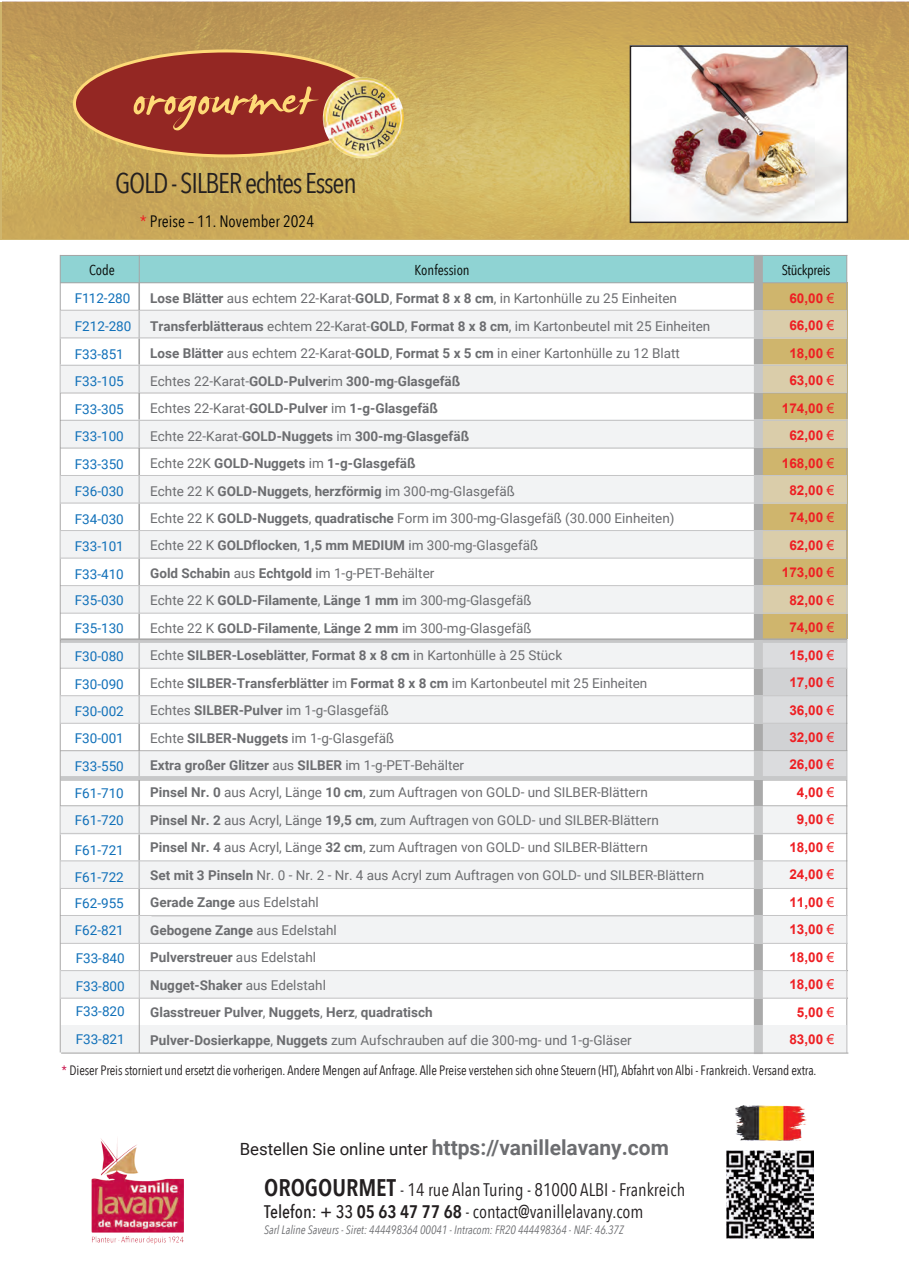
<style>
.page{position:relative;width:909px;height:1280px;background:#fff}
.page>*{position:absolute;margin:0;border:0;box-sizing:border-box;transform-origin:0 0}
.t1{font:28.5px "Avenir Next Condensed";letter-spacing:-.045em;color:#231f20}
.t2{font:700 21px "Roboto";color:#6c6d70}
.t3{font:18.15px/21.8px "Avenir Next Condensed";color:#231f20}
.t4{font:16.5px "Avenir Next Condensed";color:#040503}
.t5{font:14.25px "Avenir Next Condensed";color:#040503}
.t6{font:14.25px "Avenir Next Condensed";letter-spacing:-.025em;color:#040503}
.t7{font:13.65px "Avenir Next Condensed";letter-spacing:-.01em;color:#231f20}
.t8{font:13.5px/27.5px "Roboto";color:#6c6d70}
.t9{font:13.5px/27.6px "Roboto";color:#1070b9}
.t10{font:700 13.5px/27.5px "Arial";color:#ee1f23;text-align:right}
.t11{font:italic 12.15px "Avenir Next Condensed";color:#6c6d70;scale:.96 1}
.s1{color:#ee1d23}
.s2{font-weight:700}
.s3{font-weight:400}
.s4{color:#c70b45}
.s5{font-weight:400;font-size:16.8px;color:#231f20}
.s6{font-weight:600;font-size:24px}
.s7{font-weight:500}
.s8{font-weight:600}
</style>
<div class="page">
<img style="left:726px;top:1151px;width:88px;height:87px">
<img style="left:92px;top:1139px;width:91px;height:106px">
<div style="left:760px;top:282px;width:87px;height:357px;background:#cfb56d"></div>
<hr style="left:138px;top:255px;width:2px;height:688px;background:#aaa">
<div style="left:60px;top:255px;width:79px;height:28px;background:#8fd3d3"></div>
<div style="left:139px;top:255px;width:619px;height:28px;background:#8fd3d3"></div>
<div style="left:758px;top:255px;width:89px;height:28px;background:#8fd3d3"></div>
<hr style="left:60px;top:255px;width:1px;height:797px;background:#a6a5a5">
<hr style="left:60px;top:282px;width:787px;height:1px;background:#a6a5a5">
<hr style="left:60px;top:338px;width:787px;height:1px;background:#a6a5a5">
<hr style="left:60px;top:393px;width:787px;height:1px;background:#a6a5a5">
<hr style="left:60px;top:255px;width:787px;height:1px;background:#a6a5a5">
<hr style="left:846px;top:255px;width:1px;height:798px;background:#a6a5a5">
<div style="left:754px;top:255px;width:9px;height:799px;background:#aaa"></div>
<div style="left:62px;top:1025px;width:786px;height:28px;background:#f2f3f4"></div>
<hr style="left:139px;top:255px;width:1px;height:798px;background:#a6a5a5">
<svg style="left:60px;top:310px;width:786px;height:28px;fill:#f2f3f4"></svg>
<svg style="left:60px;top:365px;width:786px;height:28px;fill:#f2f3f4"></svg>
<svg style="left:61px;top:420px;width:786px;height:16px;fill:#f2f3f4"></svg>
<div style="left:60px;top:806px;width:786px;height:28px;background:#f2f3f4"></div>
<div style="left:60px;top:860px;width:786px;height:29px;background:#f2f3f4"></div>
<hr style="left:61px;top:970px;width:787px;height:1px;background:#a6a5a5">
<hr style="left:61px;top:998px;width:787px;height:1px;background:#a6a5a5">
<hr style="left:61px;top:1053px;width:787px;height:1px;background:#a6a5a5">
<div style="left:60px;top:970px;width:787px;height:28px;background:#f2f3f4"></div>
<div style="left:61px;top:915px;width:786px;height:29px;background:#f2f3f4"></div>
<img style="left:2px;top:1px;width:907px;height:238px">
<img style="left:633px;top:48px;width:212px;height:172px">
<div style="left:630px;top:45px;width:218px;height:178px;border:2px solid #231f20"></div>
<div style="left:74px;top:51px;width:303px;height:105px;background:#942723;border-radius:50%"></div>
<div style="left:73px;top:49px;width:306px;height:108px;border:3px solid #feda77;border-radius:50%"></div>
<img style="left:323px;top:77px;width:81px;height:82px;border-radius:41px">
<svg style="left:134px;top:86px;width:185px;height:45px"></svg>
<img style="left:735px;top:1106px;width:71px;height:35px">
<svg style="left:59px;top:436px;width:789px;height:385px"></svg>
<svg style="left:269px;top:541px;width:303px;height:193px"></svg>
<h1 class="t1" style="left:115px;top:159px;width:243px">GOLD - SILBER echtes Essen</h1>
<p class="t4" style="left:140px;top:207px;width:176px"><span class="s1">*</span> Preise – 11. November 2024</p>
<p class="t5" style="left:89px;top:258px;width:27px">Code</p>
<p class="t5" style="left:414px;top:258px;width:57px">Konfession</p>
<p class="t6" style="left:782px;top:258px;width:50px">Stückpreis</p>
<p class="t9" style="left:75px;top:284px;width:58px">F112-280<br>F212-280<br>F33-851<br>F33-105<br>F33-305<br>F33-100<br>F33-350<br>F36-030<br>F34-030<br>F33-101<br>F33-410</p>
<p class="t9" style="left:75px;top:586px;width:51px">F35-030<br>F35-130</p>
<p class="t9" style="left:75px;top:642px;width:51px;text-align:justify">F30-080<br>F30-090<br>F30-002</p>
<p class="t9" style="left:75px;top:723px;width:51px">F30-001</p>
<p class="t9" style="left:75px;top:752px;width:51px">F33-550</p>
<p class="t9" style="left:75px;top:778px;width:51px">F61-710<br>F61-720</p>
<p class="t9" style="left:75px;top:836px;width:51px">F61-721<br>F61-722</p>
<p class="t9" style="left:75px;top:889px;width:51px">F62-955<br>F62-821</p>
<p class="t9" style="left:76px;top:944px;width:51px">F33-840<br>F33-800</p>
<p class="t9" style="left:76px;top:997px;width:51px">F33-820<br>F33-821</p>
<p class="t8" style="left:150px;top:284px;width:562px"><span class="s2">Lose Blätter</span> aus echtem 22-Karat-<span class="s2">GOLD</span>, <span class="s2">Format 8 x 8 cm</span>, in Kartonhülle zu 25 Einheiten <span class="s2">Transferblätteraus</span> echtem 22-Karat-<span class="s2">GOLD</span>, <span class="s2">Format 8 x 8 cm</span>, im Kartonbeutel mit 25 Einheiten <span class="s2">Lose Blätter</span> aus echtem 22-Karat-<span class="s2">GOLD</span>, <span class="s2">Format 5 x 5 cm</span> in einer Kartonhülle zu 12 Blatt Echtes 22-Karat-<span class="s2">GOLD-Pulver</span>im <span class="s2">300-mg</span>-<span class="s2">Glasgefäß<br></span>Echtes 22-Karat-<span class="s2">GOLD-Pulver</span> im <span class="s2">1-g-Glasgefäß<br></span>Echte 22-Karat-<span class="s2">GOLD-Nuggets</span> im <span class="s2">300-mg</span>-<span class="s2">Glasgefäß<br></span>Echte 22K <span class="s2">GOLD-Nuggets</span> im <span class="s2">1-g-Glasgefäß<br></span>Echte 22 K <span class="s2">GOLD-Nuggets</span>, <span class="s2">herzförmig</span> im 300-mg-Glasgefäß<br>Echte 22 K <span class="s2">GOLD-Nuggets</span>, <span class="s2">quadratische</span> Form im 300-mg-Glasgefäß (30.000 Einheiten)<br>Echte 22 K <span class="s2">GOLDflocken</span>, <span class="s2">1,5 mm MEDIUM</span> im 300-mg-Glasgefäß<br><span class="s2">Gold Schabin</span> aus <span class="s2">Echtgold</span> im 1-g-PET-Behälter<br>Echte 22 K <span class="s2">GOLD-Filamente</span>, <span class="s2">Länge 1 mm</span> im 300-mg-Glasgefäß<br>Echte 22 K <span class="s2">GOLD-Filamente</span>, <span class="s2">Länge 2 mm</span> im 300-mg-Glasgefäß<br>Echte <span class="s2">SILBER-Loseblätter</span>, <span class="s2">Format 8 x 8 cm</span> in Kartonhülle à 25 Stück<br>Echte <span class="s2">SILBER-Transferblätter</span> im <span class="s2">Format 8 x 8 cm</span> im Kartonbeutel mit 25 Einheiten<br>Echtes <span class="s2">SILBER-Pulver</span> im 1-g-Glasgefäß<br>Echte <span class="s2">SILBER-Nuggets</span> im 1-g-Glasgefäß<br><span class="s2">Extra großer Glitzer</span> aus <span class="s2">SILBER</span> im 1-g-PET-Behälter<br><span class="s2">Pinsel Nr. 0</span> aus Acryl, Länge <span class="s2">10 cm</span>, zum Auftragen von GOLD- und SILBER-Blättern<br><span class="s2">Pinsel Nr. 2</span> aus Acryl, Länge <span class="s2">19,5 cm</span>, zum Auftragen von GOLD- und SILBER-Blättern<br><span class="s2">Pinsel Nr. 4</span> aus Acryl, Länge <span class="s2">32 cm</span>, zum Auftragen von GOLD- und SILBER-Blättern<br><span class="s2">Set mit 3 Pinseln</span> Nr. 0 - Nr. 2 - Nr. 4 aus Acryl zum Auftragen von GOLD- und SILBER-Blättern <span class="s2">Gerade Zange</span> aus Edelstahl<br><span class="s2">Gebogene Zange</span> aus Edelstahl<br><span class="s2">Pulverstreuer</span> aus Edelstahl<br><span class="s2">Nugget-Shaker</span> aus Edelstahl<br><span class="s2">Glasstreuer Pulver</span>, <span class="s2">Nuggets</span>, <span class="s2">Herz</span>, <span class="s2">quadratisch<br>Pulver-Dosierkappe</span>, <span class="s2">Nuggets</span> zum Aufschrauben auf die 300-mg- und 1-g-Gläser</p>
<p class="t10" style="left:782px;top:285px;width:54px">60,00 <span class="s3">€<br></span>66,00 <span class="s3">€<br></span>18,00 <span class="s3">€<br></span>63,00 <span class="s3">€<br></span>174,00 <span class="s3">€<br></span>62,00 <span class="s3">€<br></span>168,00 <span class="s3">€<br></span>82,00 <span class="s3">€<br></span>74,00 <span class="s3">€<br></span>62,00 <span class="s3">€<br></span>173,00 <span class="s3">€<br></span>82,00 <span class="s3">€<br></span>74,00 <span class="s3">€<br></span>15,00 <span class="s3">€<br></span>17,00 <span class="s3">€<br></span>36,00 <span class="s3">€<br></span>32,00 <span class="s3">€<br></span>26,00 <span class="s3">€<br></span>4,00 <span class="s3">€<br></span>9,00 <span class="s3">€<br></span>18,00 <span class="s3">€<br></span>24,00 <span class="s3">€<br></span>11,00 <span class="s3">€<br></span>13,00 <span class="s3">€<br></span>18,00 <span class="s3">€<br></span>18,00 <span class="s3">€<br></span>5,00 <span class="s3">€<br></span>83,00 <span class="s3">€</span></p>
<p class="t7" style="left:62px;top:1058px;width:756px"><span class="s4">*</span> Dieser Preis storniert und ersetzt die vorherigen. Andere Mengen auf Anfrage. Alle Preise verstehen sich ohne Steuern (HT), Abfahrt von Albi - Frankreich. Versand extra.</p>
<h2 class="t2" style="left:240px;top:1133px;width:431px"><span class="s5">Bestellen Sie online unter</span> https://vanillelavany.com</h2>
<h3 class="t3" style="left:264px;top:1178px;width:422px"><span class="s6">OROGOURMET</span> - 14 rue Alan Turing - 81000 ALBI - Frankreich<br><span class="s7">Telefon: + 33</span> <span class="s8">05 63 47 77 68</span> - contact@vanillelavany.com</h3>
<p class="t11" style="left:264px;top:1223px;width:376px">Sarl Laline Saveurs - Siret: 444498364 00041 - Intracom: FR20 444498364 - NAF: 46.37Z</p>
</div>
